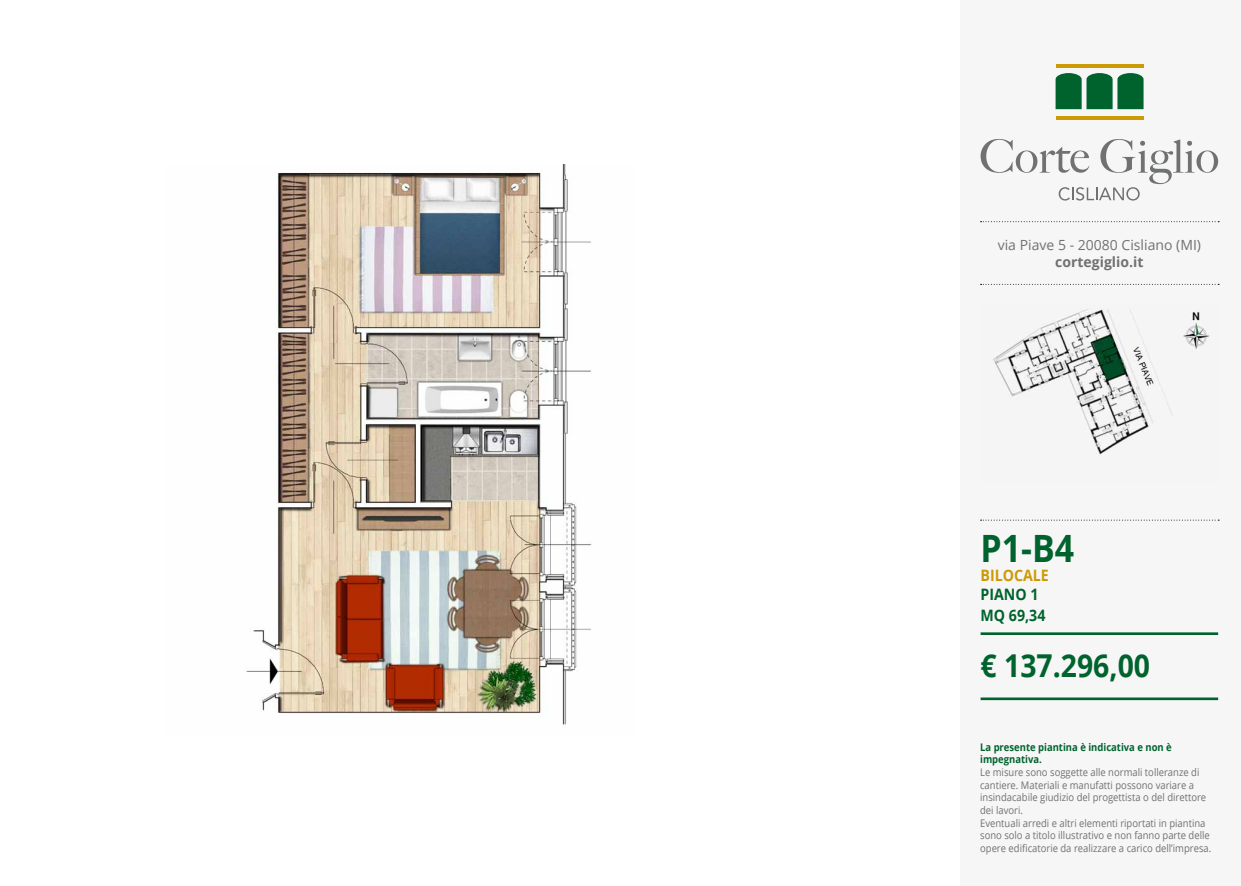
<style>
.page{position:relative;width:1241px;height:886px;background:#fff}
.page>*{position:absolute;margin:0;border:0;box-sizing:border-box;transform-origin:0 0}
.t1{font:700 37.62px "Open Sans";color:#00632e;scale:.9 1}
.t2{font:700 31.5px "Open Sans";color:#00632e;scale:.9 1}
.t3{font:700 15.75px/21.9px "Open Sans";color:#00632e;scale:.9 1}
.t4{font:700 15.75px "Open Sans";color:#cb9a04;scale:.9 1}
.t5{font:14px "Open Sans";color:#707172}
.t6{font:700 14px "Open Sans";color:#707172}
.t7{font:10.5px/12.6px "Open Sans";color:#707172;scale:.9 1}
.t8{font:700 10.5px/12.6px "Open Sans";color:#00632e;scale:.9 1}
</style>
<div class="page">
<div style="left:960px;top:0;width:280px;height:885px;background:#f6f6f6"></div>
<svg style="left:1055px;top:73px;width:88px;height:36px"></svg>
<hr style="left:1055px;top:64px;width:88px;height:4px;background:#cb9a04">
<hr style="left:1055px;top:116px;width:88px;height:4px;background:#cb9a04">
<svg style="left:980px;top:139px;width:237px;height:61px"></svg>
<svg style="left:980px;top:221px;width:238px;height:1px"></svg>
<svg style="left:980px;top:284px;width:238px;height:1px"></svg>
<svg style="left:980px;top:519px;width:236px;height:1px"></svg>
<hr style="left:980px;top:697px;width:237px;height:3px;background:#00632e">
<hr style="left:980px;top:632px;width:237px;height:3px;background:#00632e">
<img style="left:993px;top:309px;width:217px;height:146px">
<img style="left:246px;top:164px;width:346px;height:561px">
<h3 class="t5" style="left:997px;top:235px;width:205px">via Piave 5 - 20080 Cisliano (MI)</h3>
<h3 class="t6" style="left:1055px;top:251px;width:90px">cortegiglio.it</h3>
<h1 class="t1" style="left:980px;top:521px;width:105px">P1-B4</h1>
<h3 class="t4" style="left:980px;top:564px;width:77px">BILOCALE</h3>
<h3 class="t3" style="left:980px;top:582px;width:74px">PIANO 1<br>MQ 69,34</h3>
<h2 class="t2" style="left:980px;top:643px;width:190px">€ 137.296,00</h2>
<p class="t8" style="left:979px;top:740px;width:214px">La presente piantina è indicativa e non è impegnativa.</p>
<p class="t7" style="left:979px;top:765px;width:258px">Le misure sono soggette alle normali tolleranze di cantiere. Materiali e manufatti possono variare a insindacabile giudizio del progettista o del direttore dei lavori.<br>Eventuali arredi e altri elementi riportati in piantina sono solo a titolo illustrativo e non fanno parte delle opere edificatorie da realizzare a carico dell’impresa.</p>
</div>
